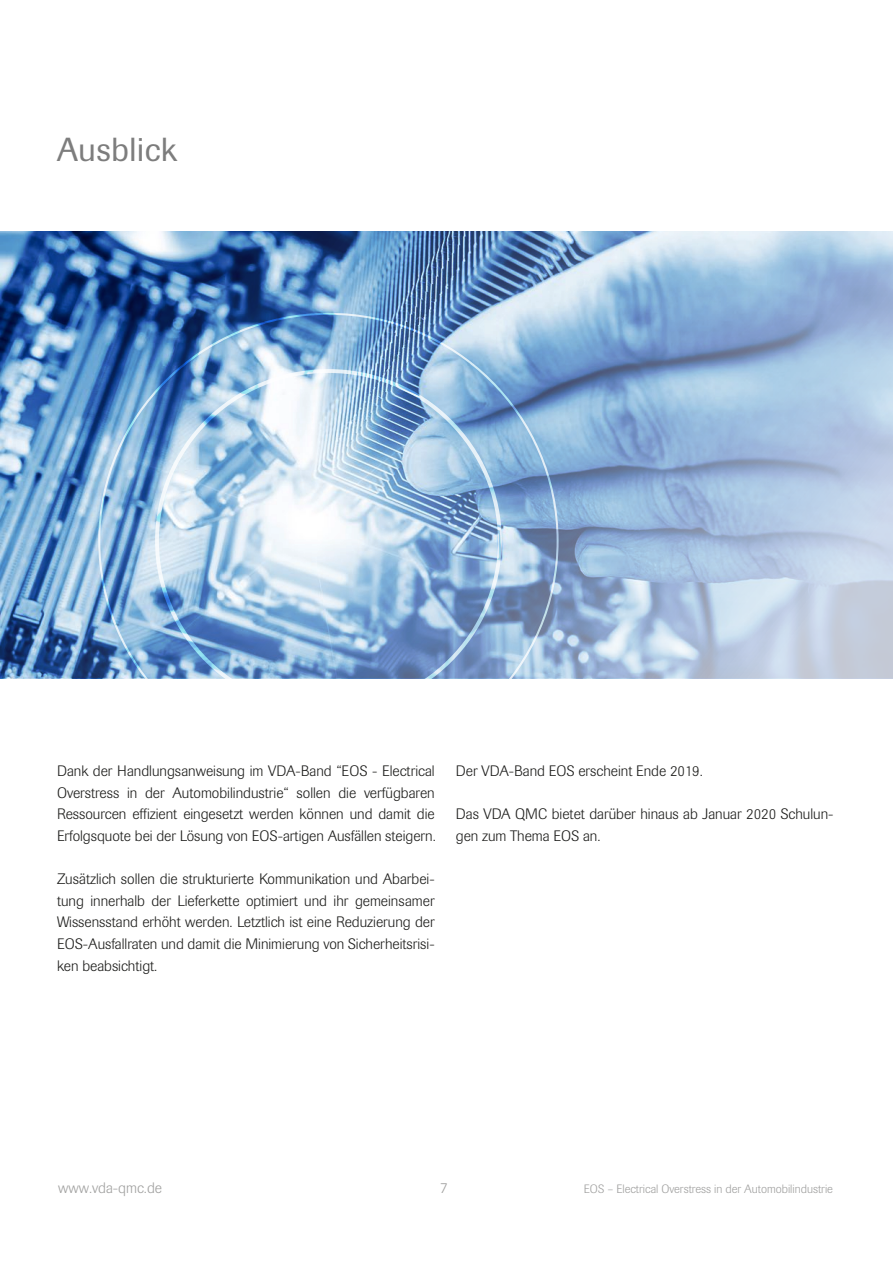
<style>
.page{position:relative;width:893px;height:1263px;background:#fff}
.page>*{position:absolute;margin:0;border:0;box-sizing:border-box;transform-origin:0 0}
.t1{font:33px "Imago";letter-spacing:.005em;color:#7d7d7d}
.t2{font:300 15px/21.6px "Imago";color:#1d1d1b;text-align:justify}
.t3{font:300 15px "Imago";color:#a0a09f}
.t4{font:300 12px "Imago";color:#a0a09f}
</style>
<div class="page">
<img style="left:0;top:232px;width:893px;height:446px">
<svg style="left:98px;top:313px;width:461px;height:365px;background:#92b4d7"></svg>
<h1 class="t1" style="left:57px;top:130px;width:122px">Ausblick</h1>
<p class="t2" style="left:57px;top:760px;width:380px">Dank der Handlungsanweisung im VDA-Band “EOS - Electrical Overstress in der Automobilindustrie“ sollen die verfügbaren Ressourcen effizient eingesetzt werden können und damit die Erfolgsquote bei der Lösung von EOS-artigen Ausfällen steigern.</p>
<p class="t2" style="left:57px;top:868px;width:379px">Zusätzlich sollen die strukturierte Kommunikation und Abarbei&shy;tung innerhalb der Lieferkette optimiert und ihr gemeinsamer Wissensstand erhöht werden. Letztlich ist eine Reduzierung der EOS-Ausfallraten und damit die Minimierung von Sicherheitsrisi&shy;ken beabsichtigt.</p>
<p class="t2" style="left:456px;top:760px;width:248px">Der VDA-Band EOS erscheint Ende 2019.</p>
<p class="t2" style="left:456px;top:803px;width:379px">Das VDA QMC bietet darüber hinaus ab Januar 2020 Schulun&shy;gen zum Thema EOS an.</p>
<p class="t3" style="left:58px;top:1180px;width:105px">www.vda-qmc.de</p>
<p class="t3" style="left:440px;top:1180px;width:9px">7</p>
<p class="t4" style="left:584px;top:1182px;width:251px">EOS – Electrical Overstress in der Automobilindustrie</p>
</div>
